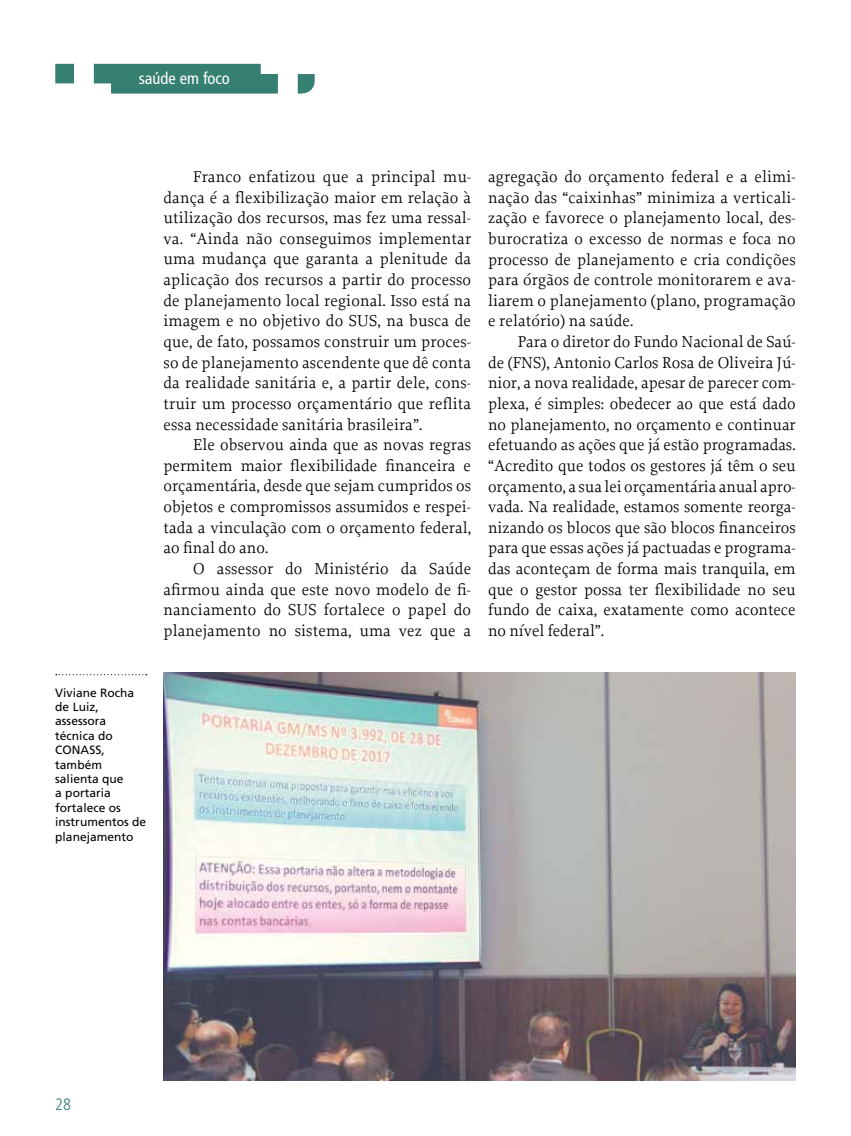
<style>
.page{position:relative;width:851px;height:1136px;background:#fff}
.page>*{position:absolute;margin:0;border:0;box-sizing:border-box;transform-origin:0 0}
.t1{font:16.5px/20.7px "Proforma";letter-spacing:.01em;color:#000;text-align:justify}
.t2{font:condensed 16.5px "Frutiger LT Std";color:#fff}
.t3{font:300 condensed 16.5px "Frutiger LT Std";color:#368071}
.t4{font:12px/14.4px "Frutiger LT Std";color:#000}
</style>
<div class="page">
<svg style="left:55px;top:64px;width:259px;height:30px"></svg>
<img style="left:163px;top:672px;width:632px;height:408px">
<svg style="left:56px;top:674px;width:91px;height:1px"></svg>
<p class="t2" style="left:139px;top:69px;width:93px">saúde em foco</p>
<p class="t1" style="left:163px;top:166px;width:309px;text-indent:30px">Franco enfatizou que a principal mu&shy;dança é a flexibilização maior em relação à utilização dos recursos, mas fez uma ressal&shy;va. “Ainda não conseguimos implementar uma mudança que garanta a plenitude da aplicação dos recursos a partir do processo de planejamento local regional. Isso está na imagem e no objetivo do SUS, na busca de que, de fato, possamos construir um proces&shy;so de planejamento ascendente que dê conta da realidade sanitária e, a partir dele, cons&shy;truir um processo orçamentário que reflita essa necessidade sanitária brasileira”.</p>
<p class="t1" style="left:163px;top:434px;width:309px;text-indent:30px">Ele observou ainda que as novas regras permitem maior flexibilidade financeira e orçamentária, desde que sejam cumpridos os objetos e compromissos assumidos e respei&shy;tada a vinculação com o orçamento federal, ao final do ano.</p>
<p class="t1" style="left:163px;top:558px;width:309px;text-indent:30px">O assessor do Ministério da Saúde afirmou ainda que este novo modelo de fi&shy;nanciamento do SUS fortalece o papel do planejamento no sistema, uma vez que a</p>
<p class="t1" style="left:488px;top:166px;width:309px">agregação do orçamento federal e a elimi&shy;nação das “caixinhas” minimiza a verticali&shy;zação e favorece o planejamento local, des&shy;burocratiza o excesso de normas e foca no processo de planejamento e cria condições para órgãos de controle monitorarem e ava&shy;liarem o planejamento (plano, programação e relatório) na saúde.</p>
<p class="t1" style="left:488px;top:331px;width:309px;text-indent:30px">Para o diretor do Fundo Nacional de Saú&shy;de (FNS), Antonio Carlos Rosa de Oliveira Jú&shy;nior, a nova realidade, apesar de parecer com&shy;plexa, é simples: obedecer ao que está dado no planejamento, no orçamento e continuar efetuando as ações que já estão programadas. “Acredito que todos os gestores já têm o seu orçamento, a sua lei orçamentária anual apro&shy;vada. Na realidade, estamos somente reorga&shy;nizando os blocos que são blocos financeiros para que essas ações já pactuadas e programa&shy;das aconteçam de forma mais tranquila, em que o gestor possa ter flexibilidade no seu fundo de caixa, exatamente como acontece no nível federal”.</p>
<p class="t4" style="left:55px;top:685px;width:92px">Viviane Rocha de Luiz, assessora técnica do<br>CONASS, também salienta que<br>a portaria fortalece os instrumentos de planejamento</p>
<p class="t3" style="left:55px;top:1095px;width:17px">28</p>
</div>
